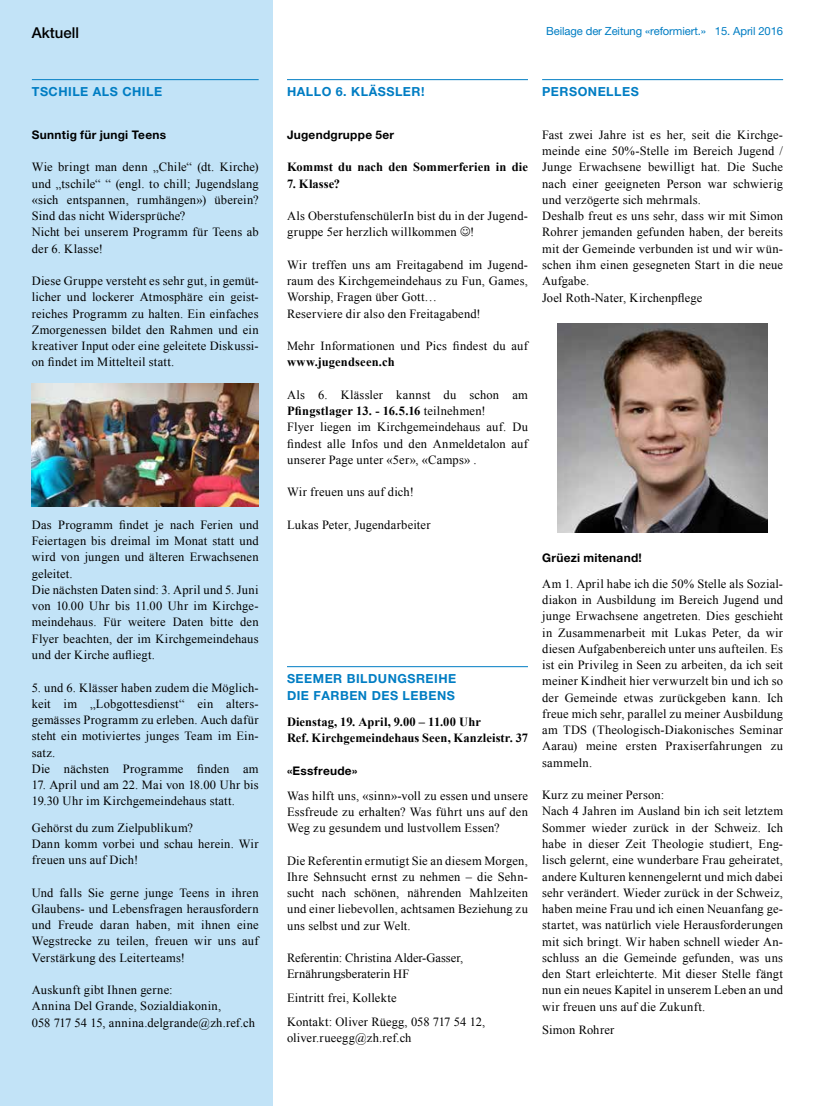
<style>
.page{position:relative;width:815px;height:1106px;background:#fff}
.page>*{position:absolute;margin:0;border:0;box-sizing:border-box;transform-origin:0 0}
.t1{font:500 15px "Helvetica Neue LT Pro";color:#000}
.t2{font:12.5px/16.2px "Times New Roman";letter-spacing:.015em;color:#000}
.t3{font:700 12.5px/16.2px "Times New Roman";letter-spacing:.005em;color:#000}
.t4{font:700 12.5px/16.2px "Helvetica Neue LT Pro";letter-spacing:.04em;color:#007dc3}
.t5{font:700 11.88px "Helvetica Neue LT Pro";letter-spacing:.02em;color:#000}
.t6{font:11.25px "Helvetica Neue LT Pro";letter-spacing:-.01em;color:#007dc3}
.s1{font-weight:700}
</style>
<div class="page">
<div style="left:0;top:0;width:273px;height:1106px;background:#c2e3f7"></div>
<hr style="left:287px;top:79px;width:241px;height:1px;background:#007dc3">
<hr style="left:542px;top:79px;width:241px;height:1px;background:#007dc3">
<hr style="left:32px;top:79px;width:227px;height:1px;background:#007dc3">
<img style="left:32px;top:383px;width:227px;height:124px">
<img style="left:558px;top:323px;width:209px;height:210px">
<hr style="left:287px;top:666px;width:241px;height:1px;background:#007dc3">
<p class="t1" style="left:32px;top:24px;width:49px">Aktuell</p>
<p class="t6" style="left:546px;top:24px;width:238px">Beilage der Zeitung «reformiert.» 15. April 2016</p>
<p class="t4" style="left:287px;top:83px;width:139px">HALLO 6. KLÄSSLER!</p>
<p class="t4" style="left:32px;top:83px;width:132px">TSCHILE ALS CHILE</p>
<p class="t4" style="left:542px;top:83px;width:98px">PERSONELLES</p>
<p class="t2" style="left:542px;top:126px;width:242px">Fast zwei Jahre ist es her, seit die Kirchge&shy;meinde eine 50%-Stelle im Bereich Jugend / Junge Erwachsene bewilligt hat. Die Suche nach einer geeigneten Person war schwierig und verzögerte sich mehrmals.<br>Deshalb freut es uns sehr, dass wir mit Simon Rohrer jemanden gefunden haben, der bereits mit der Gemeinde verbunden ist und wir wün&shy;schen ihm einen gesegneten Start in die neue Aufgabe.<br>Joel Roth-Nater, Kirchenpflege</p>
<p class="t5" style="left:32px;top:127px;width:136px">Sunntig für jungi Teens</p>
<p class="t2" style="left:32px;top:159px;width:228px">Wie bringt man denn „Chile“ (dt. Kirche) und „tschile“ “ (engl. to chill; Jugendslang «sich entspannen, rumhängen») überein?<br>Sind das nicht Widersprüche?<br>Nicht bei unserem Programm für Teens ab der 6. Klasse!</p>
<p class="t2" style="left:32px;top:272px;width:228px;text-align:justify">Diese Gruppe versteht es sehr gut, in gemüt&shy;licher und lockerer Atmosphäre ein geist&shy;reiches Programm zu halten. Ein einfaches Zmorgenessen bildet den Rahmen und ein kreativer Input oder eine geleitete Diskussi&shy;on findet im Mittelteil statt.</p>
<p class="t5" style="left:287px;top:127px;width:109px">Jugendgruppe 5er</p>
<p class="t3" style="left:287px;top:159px;width:242px">Kommst du nach den Sommerferien in die</p>
<p class="t3" style="left:287px;top:175px;width:55px">7. Klasse?</p>
<p class="t2" style="left:287px;top:207px;width:242px">Als OberstufenschülerIn bist du in der Jugend&shy;gruppe 5er herzlich willkommen !</p>
<p class="t2" style="left:287px;top:256px;width:242px">Wir treffen uns am Freitagabend im Jugend&shy;raum des Kirchgemeindehaus zu Fun, Games, Worship, Fragen über Gott…<br>Reserviere dir also den Freitagabend!</p>
<p class="t2" style="left:287px;top:337px;width:242px">Mehr Informationen und Pics findest du auf</p>
<p class="t3" style="left:287px;top:354px;width:109px">www.jugendseen.ch</p>
<p class="t2" style="left:287px;top:386px;width:242px">Als 6. Klässler kannst du schon am <span class="s1">Pfingstlager 13. - 16.5.16</span> teilnehmen!<br>Flyer liegen im Kirchgemeindehaus auf. Du findest alle Infos und den Anmeldetalon auf unserer Page unter «5er», «Camps» .</p>
<p class="t2" style="left:287px;top:484px;width:128px">Wir freuen uns auf dich!</p>
<p class="t2" style="left:287px;top:516px;width:145px">Lukas Peter, Jugendarbeiter</p>
<p class="t2" style="left:32px;top:516px;width:228px">Das Programm findet je nach Ferien und Feiertagen bis dreimal im Monat statt und wird von jungen und älteren Erwachsenen geleitet.<br>Die nächsten Daten sind: 3. April und 5. Juni von 10.00 Uhr bis 11.00 Uhr im Kirchge&shy;meindehaus. Für weitere Daten bitte den Flyer beachten, der im Kirchgemeindehaus und der Kirche aufliegt.</p>
<p class="t2" style="left:32px;top:679px;width:228px">5. und 6. Klässer haben zudem die Möglich&shy;keit im „Lobgottesdienst“ ein alters&shy;gemässes Programm zu erleben. Auch dafür steht ein motiviertes junges Team im Ein&shy;satz.<br>Die nächsten Programme finden am</p>
<p class="t2" style="left:32px;top:776px;width:228px">17. April und am 22. Mai von 18.00 Uhr bis<br>19.30 Uhr im Kirchgemeindehaus statt.</p>
<p class="t2" style="left:32px;top:819px;width:228px">Gehörst du zum Zielpublikum?<br>Dann komm vorbei und schau herein. Wir freuen uns auf Dich!</p>
<p class="t2" style="left:32px;top:884px;width:228px;text-align:justify">Und falls Sie gerne junge Teens in ihren Glaubens- und Lebensfragen herausfordern und Freude daran haben, mit ihnen eine Wegstrecke zu teilen, freuen wir uns auf Verstärkung des Leiterteams!</p>
<p class="t2" style="left:32px;top:981px;width:225px">Auskunft gibt Ihnen gerne:<br>Annina Del Grande, Sozialdiakonin,<br>058 717 54 15, annina.delgrande@zh.ref.ch</p>
<p class="t5" style="left:542px;top:550px;width:101px">Grüezi mitenand!</p>
<p class="t2" style="left:542px;top:575px;width:242px;text-align:justify">Am 1. April habe ich die 50% Stelle als Sozial&shy;diakon in Ausbildung im Bereich Jugend und junge Erwachsene angetreten. Dies geschieht in Zusammenarbeit mit Lukas Peter, da wir diesen Aufgabenbereich unter uns aufteilen. Es ist ein Privileg in Seen zu arbeiten, da ich seit meiner Kindheit hier verwurzelt bin und ich so der Gemeinde etwas zurückgeben kann. Ich freue mich sehr, parallel zu meiner Ausbildung am TDS (Theologisch-Diakonisches Seminar Aarau) meine ersten Praxiserfahrungen zu sammeln.</p>
<p class="t2" style="left:542px;top:786px;width:242px">Kurz zu meiner Person:<br>Nach 4 Jahren im Ausland bin ich seit letztem Sommer wieder zurück in der Schweiz. Ich habe in dieser Zeit Theologie studiert, Eng&shy;lisch gelernt, eine wunderbare Frau geheiratet, andere Kulturen kennengelernt und mich dabei sehr verändert. Wieder zurück in der Schweiz, haben meine Frau und ich einen Neuanfang ge&shy;startet, was natürlich viele Herausforderungen mit sich bringt. Wir haben schnell wieder An&shy;schluss an die Gemeinde gefunden, was uns den Start erleichterte. Mit dieser Stelle fängt nun ein neues Kapitel in unserem Leben an und wir freuen uns auf die Zukunft.</p>
<p class="t2" style="left:542px;top:1021px;width:74px">Simon Rohrer</p>
<p class="t4" style="left:287px;top:670px;width:171px">SEEMER BILDUNGSREIHE<br>DIE FARBEN DES LEBENS</p>
<p class="t3" style="left:287px;top:713px;width:242px">Dienstag, 19. April, 9.00 – 11.00 Uhr<br>Ref. Kirchgemeindehaus Seen, Kanzleistr. 37</p>
<p class="t5" style="left:287px;top:762px;width:72px">«Essfreude»</p>
<p class="t2" style="left:287px;top:787px;width:242px;text-align:justify">Was hilft uns, «sinn»-voll zu essen und unsere Essfreude zu erhalten? Was führt uns auf den Weg zu gesundem und lustvollem Essen?</p>
<p class="t2" style="left:287px;top:852px;width:242px;text-align:justify">Die Referentin ermutigt Sie an diesem Morgen, Ihre Sehnsucht ernst zu nehmen – die Sehn&shy;sucht nach schönen, nährenden Mahlzeiten und einer liebevollen, achtsamen Beziehung zu uns selbst und zur Welt.</p>
<p class="t2" style="left:287px;top:949px;width:178px">Referentin: Christina Alder-Gasser,<br>Ernährungsberaterin HF</p>
<p class="t2" style="left:287px;top:985px;width:200px;line-height:23.8px">Eintritt frei, Kollekte<br>Kontakt: Oliver Rüegg, 058 717 54 12,</p>
<p class="t2" style="left:287px;top:1029px;width:126px">oliver.rueegg@zh.ref.ch</p>
</div>
